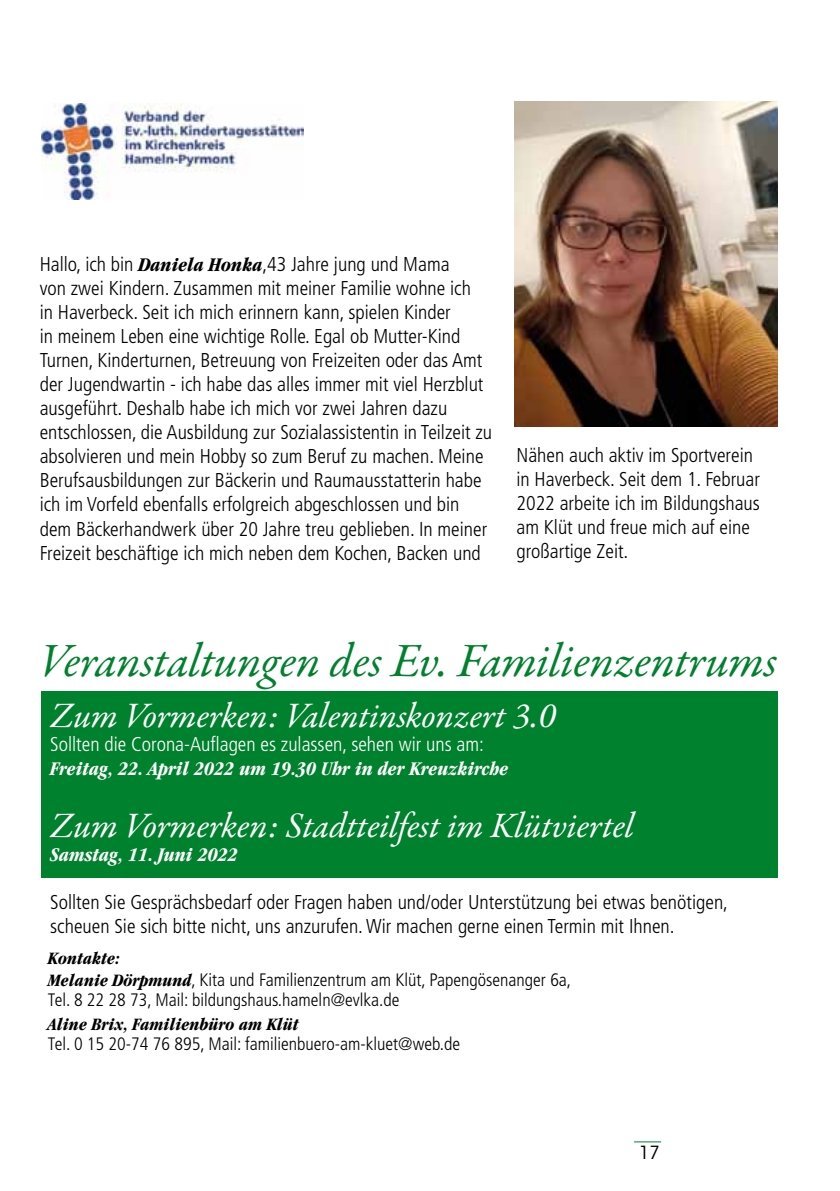
<style>
.page{position:relative;width:840px;height:1191px;background:#fff}
.page>*{position:absolute;margin:0;border:0;box-sizing:border-box;transform-origin:0 0}
.t1{font:italic 48px "Garamond Premr Pro";letter-spacing:-.005em;color:#00812d}
.t2{font:italic 36px "Garamond Premr Pro";letter-spacing:-.005em;color:#fff}
.t3{font:300 condensed 20px/24px "Frutiger";color:#000}
.t4{font:italic 700 condensed 20px "Garamond";color:#fff}
.t5{font:300 condensed 20px "Frutiger";color:#fff}
.t6{font:300 condensed 18px/20px "Frutiger";color:#000}
.t7{font:italic 700 condensed 18px "Garamond";color:#000}
.t8{font:18px "ITC Avant Garde Std";color:#000}
.s1{font-family:"Garamond";font-weight:700;font-style:italic}
</style>
<div class="page">
<svg style="left:634px;top:1141px;width:26px;height:1px"></svg>
<div style="left:41px;top:691px;width:736px;height:187px;background:#00812d"></div>
<img style="left:41px;top:103px;width:262px;height:96px">
<img style="left:514px;top:102px;width:263px;height:324px">
<p class="t3" style="left:40px;top:253px;width:453px">Hallo, ich bin <span class="s1">Daniela Honka</span>,43 Jahre jung und Mama<br>von zwei Kindern. Zusammen mit meiner Familie wohne ich<br>in Haverbeck. Seit ich mich erinnern kann, spielen Kinder<br>in meinem Leben eine wichtige Rolle. Egal ob Mutter-Kind Turnen, Kinderturnen, Betreuung von Freizeiten oder das Amt der Jugendwartin - ich habe das alles immer mit viel Herzblut ausgeführt. Deshalb habe ich mich vor zwei Jahren dazu entschlossen, die Ausbildung zur Sozialassistentin in Teilzeit zu absolvieren und mein Hobby so zum Beruf zu machen. Meine Berufsausbildungen zur Bäckerin und Raumausstatterin habe ich im Vorfeld ebenfalls erfolgreich abgeschlossen und bin dem Bäckerhandwerk über 20 Jahre treu geblieben. In meiner Freizeit beschäftige ich mich neben dem Kochen, Backen und</p>
<p class="t3" style="left:516px;top:444px;width:245px">Nähen auch aktiv im Sportverein in Haverbeck. Seit dem 1. Februar<br>2022 arbeite ich im Bildungshaus am Klüt und freue mich auf eine großartige Zeit.</p>
<h1 class="t1" style="left:40px;top:630px;width:738px">Veranstaltungen des Ev. Familienzentrums</h1>
<h2 class="t2" style="left:50px;top:692px;width:507px">Zum Vormerken: Valentinskonzert 3.0</h2>
<p class="t5" style="left:50px;top:732px;width:435px">Sollten die Corona-Auflagen es zulassen, sehen wir uns am:</p>
<p class="t4" style="left:50px;top:757px;width:459px">Freitag, 22. April 2022 um 19.30 Uhr in der Kreuzkirche</p>
<h2 class="t2" style="left:50px;top:802px;width:584px">Zum Vormerken: Stadtteilfest im Klütviertel</h2>
<p class="t4" style="left:50px;top:843px;width:189px">Samstag, 11. Juni 2022</p>
<p class="t3" style="left:50px;top:890px;width:679px">Sollten Sie Gesprächsbedarf oder Fragen haben und/oder Unterstützung bei etwas benötigen, scheuen Sie sich bitte nicht, uns anzurufen. Wir machen gerne einen Termin mit Ihnen.</p>
<p class="t7" style="left:48px;top:948px;width:73px">Kontakte:</p>
<p class="t6" style="left:48px;top:969px;width:524px"><span class="s1">Melanie Dörpmund</span>, Kita und Familienzentrum am Klüt, Papengösenanger 6a,<br>Tel. 8 22 28 73, Mail: bildungshaus.hameln@evlka.de</p>
<p class="t7" style="left:48px;top:1013px;width:252px">Aline Brix, Familienbüro am Klüt</p>
<p class="t6" style="left:48px;top:1033px;width:413px">Tel. 0 15 20-74 76 895, Mail: familienbuero-am-kluet@web.de</p>
<p class="t8" style="left:639px;top:1142px;width:22px">17</p>
</div>
